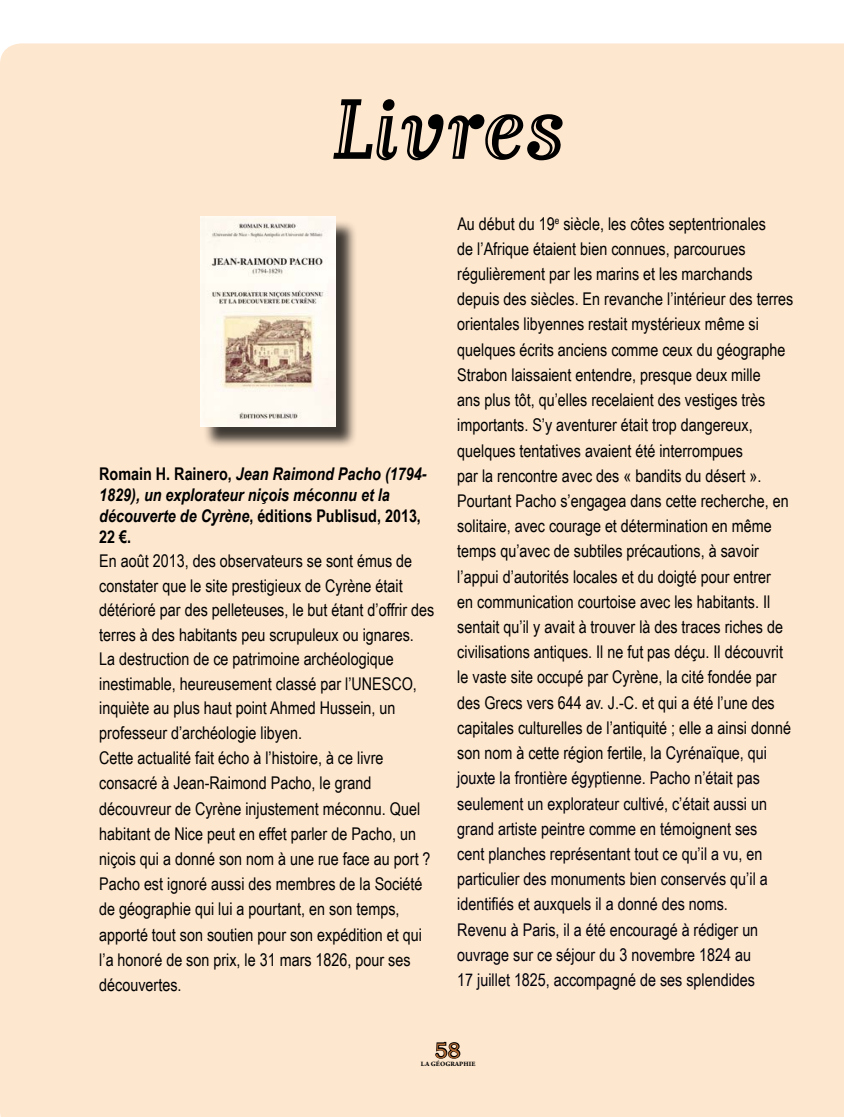
<style>
.page{position:relative;width:844px;height:1117px;background:#fff}
.page>*{position:absolute;margin:0;border:0;box-sizing:border-box;transform-origin:0 0}
.t1{font:84px "Matrix II Inline Ital Lin";color:#000}
.t2{font:21px "Bookman Old Style";color:#b56c35}
.t3{font:17.5px/25.2px "Arial Narrow";color:#000}
.t4{font:italic 700 17.5px/21px "Arial Narrow";color:#000}
.t5{font:700 7px "Arno Pro";letter-spacing:.01em;color:#000}
.s1{font-style:normal}
.s2{color:#00000a}
</style>
<div class="page">
<div style="left:0;top:43px;width:843px;height:1073px;background:#fee7cf"></div>
<div style="left:203px;top:219px;width:154px;height:230px;background:#000;opacity:.75"></div>
<img style="left:200px;top:217px;width:135px;height:210px">
<svg style="left:433px;top:1040px;width:28px;height:19px"></svg>
<h1 class="t1" style="left:331px;top:78px;width:234px">Livres</h1>
<p class="t4" style="left:99px;top:462px;width:328px"><span class="s1">Romain H. Rainero,</span> Jean Raimond Pacho (1794- 1829), un explorateur niçois méconnu et la découverte de Cyrène<span class="s1">, éditions Publisud, 2013, 22 €.</span></p>
<p class="t3" style="left:99px;top:548px;width:336px">En août 2013, des observateurs se sont émus de constater que le site prestigieux de Cyrène était détérioré par des pelleteuses, le but étant d’offrir des terres à des habitants peu scrupuleux ou ignares.<br>La destruction de ce patrimoine archéologique inestimable, heureusement classé par l’UNESCO, inquiète au plus haut point Ahmed Hussein, un professeur d’archéologie libyen.<br>Cette actualité fait écho à l’histoire, à ce livre consacré à Jean-Raimond Pacho, le grand découvreur de Cyrène injustement méconnu. Quel habitant de Nice peut en effet parler de Pacho, un niçois qui a donné son nom à une rue face au port ?<br>Pacho est ignoré aussi des membres de la Société de géographie qui lui a pourtant, en son temps, apporté tout son soutien pour son expédition et qui l’a honoré de son prix, le 31 mars 1826, pour ses découvertes.</p>
<p class="t3" style="left:457px;top:210px;width:337px">Au début du 19<sup>e</sup> siècle, les côtes septentrionales<br>de l’Afrique étaient bien connues, parcourues régulièrement par les marins et les marchands depuis des siècles. En revanche l’intérieur des terres orientales libyennes restait mystérieux même si quelques écrits anciens comme ceux du géographe Strabon laissaient entendre, presque deux mille<br>ans plus tôt, qu’elles recelaient des vestiges très importants. S’y aventurer était trop dangereux, quelques tentatives avaient été interrompues<br>par la rencontre avec des « bandits du désert ».<br>Pourtant Pacho s’engagea dans cette recherche, en solitaire, avec courage et détermination en même temps qu’avec de subtiles précautions, à savoir l’appui d’autorités locales et du doigté pour entrer<br>en communication courtoise avec les habitants. Il sentait qu’il y avait à trouver là des traces riches de civilisations antiques. Il ne fut pas déçu. Il découvrit le vaste site occupé par Cyrène, la cité fondée par des Grecs vers 644 av. J.-C. et qui a été l’une des capitales culturelles de l’antiquité ; elle a ainsi donné son nom à cette région fertile, la <span class="s2">Cyrénaïque, qui jouxte la frontière égyptienne. Pacho n’était pas seulement un explorateur cultivé, c’était aussi un grand artiste peintre comme en témoignent ses<br>cent planches représentant tout ce qu’il a vu, en particulier des monuments bien conservés qu’il a identifiés et auxquels il a donné des noms.<br>Revenu à Paris, il a été encouragé à rédiger un ouvrage sur ce séjour du 3 novembre 1824 au<br>17 juillet 1825, accompagné de ses splendides</span></p>
<p class="t2" style="left:434px;top:1036px;width:28px">58</p>
<p class="t5" style="left:421px;top:1059px;width:56px">LA GÉOGRAPHIE</p>
</div>
